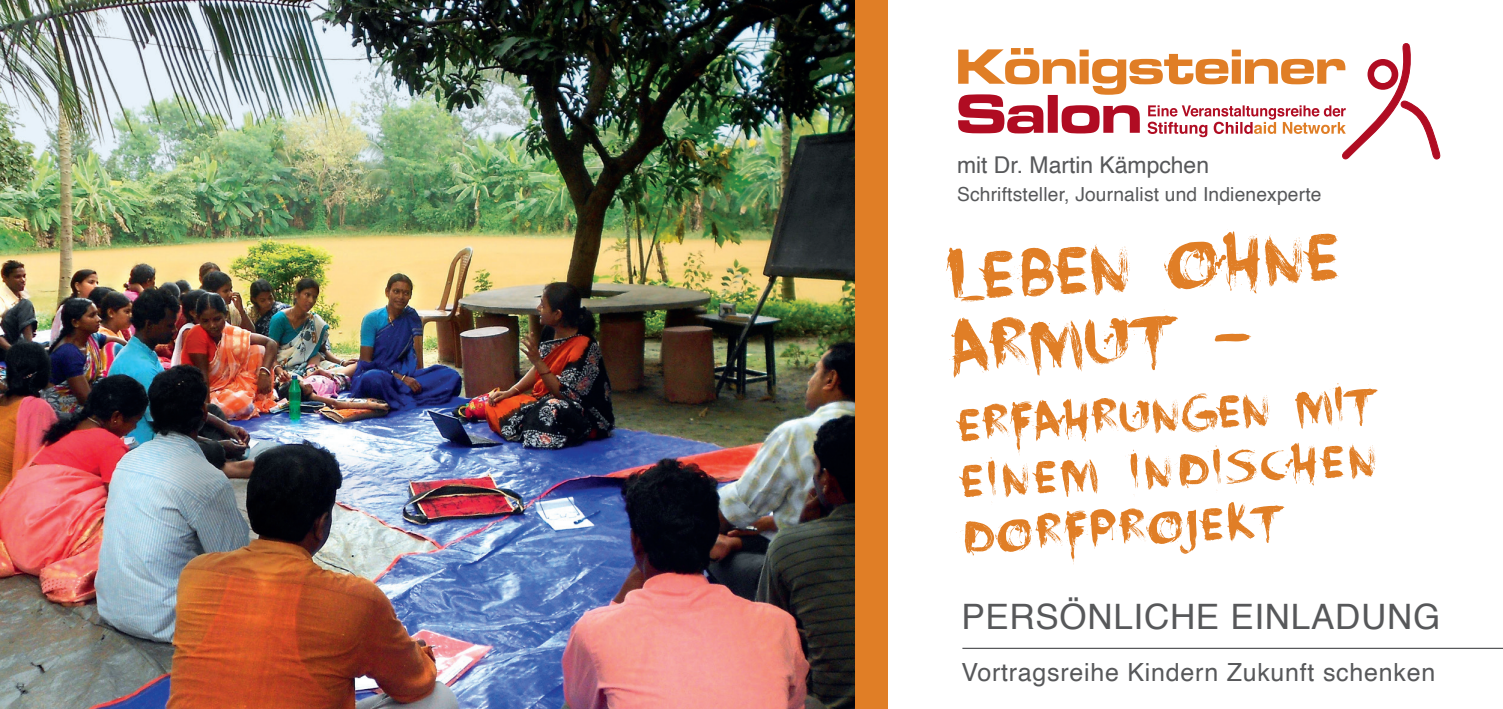
<style>
.page{position:relative;width:1503px;height:709px;background:#fff}
.page>*{position:absolute;margin:0;border:0;box-sizing:border-box;transform-origin:0 0}
.t1{font:72.25px/72.5px "Face Your Fears";color:#e07e26;scale:1.08 1}
.t2{font:49.75px/55.8px "Face Your Fears";color:#e07e26;text-align:justify;scale:1.08 1}
.t3{font:35px "Helvetica";letter-spacing:.02em;color:#57585a}
.t4{font:25px "Helvetica";letter-spacing:.03em;color:#57585a}
.t5{font:23px "Helvetica";color:#57585a}
.t6{font:19.5px "Helvetica";letter-spacing:.01em;color:#57585a}
</style>
<div class="page">
<img style="left:0;top:0;width:855px;height:709px">
<hr style="left:962px;top:647px;width:540px;height:2px;background:#57585a">
<div style="left:855px;top:0;width:32px;height:709px;background:#e07e26"></div>
<svg style="left:958px;top:43px;width:483px;height:117px"></svg>
<p class="t5" style="left:957px;top:147px;width:253px">mit Dr. Martin Kämpchen</p>
<p class="t6" style="left:957px;top:179px;width:366px">Schriftsteller, Journalist und Indienexperte</p>
<h1 class="t1" style="left:944px;top:244px;width:366px;rotate:-3deg">LEBEN OHNE<br>ARMUT -</h1>
<h2 class="t2" style="left:956px;top:400px;width:390px;rotate:-3deg">ERFAHRUNGEN MIT EINEM INDISCHEN DORFPROJEKT</h2>
<h3 class="t3" style="left:961px;top:589px;width:480px">PERSÖNLICHE EINLADUNG</h3>
<p class="t4" style="left:961px;top:653px;width:475px">Vortragsreihe Kindern Zukunft schenken</p>
</div>
